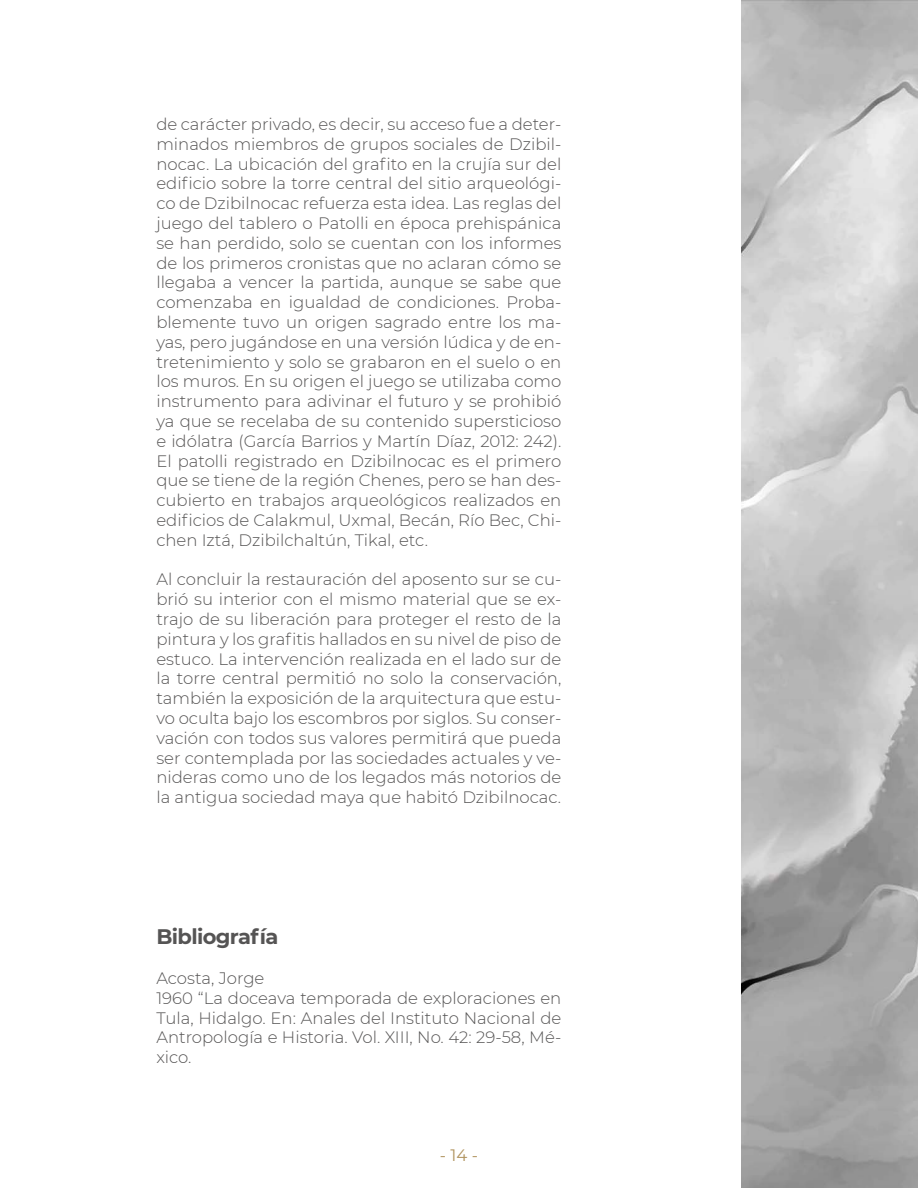
<style>
.page{position:relative;width:918px;height:1188px;background:#fff}
.page>*{position:absolute;margin:0;border:0;box-sizing:border-box;transform-origin:0 0}
.t1{font:700 21px "Montserrat";letter-spacing:-.03em;color:#555454}
.t2{font:16.5px/19.8px "Montserrat Light 2";color:#555454;text-align:justify}
.t3{font:300 16.5px/19.8px "Montserrat";color:#555454}
.t4{font:16.5px "Montserrat";color:#b0935e}
.s1{font-family:"Montserrat Light 2";font-weight:400}
</style>
<div class="page">
<img style="left:741px;top:0;width:177px;height:1188px">
<p class="t2" style="left:156px;top:114px;width:407px">de carácter privado, es decir, su acceso fue a deter&shy;minados miembros de grupos sociales de Dzibil-</p>
<p class="t3" style="left:156px;top:153px;width:407px">nocac. La ubicación del grafito en la crujía sur del edificio sobre la torre central del sitio arqueológi<span class="s1">-</span></p>
<p class="t2" style="left:156px;top:193px;width:407px">co de Dzibilnocac refuerza esta idea. Las reglas del juego del tablero o Patolli en época prehispánica se han perdido, solo se cuentan con los informes de los primeros cronistas que no aclaran cómo se llegaba a vencer la partida, aunque se sabe que comenzaba en igualdad de condiciones. Proba&shy;blemente tuvo un origen sagrado entre los ma&shy;yas, pero jugándose en una versión lúdica y de en&shy;tretenimiento y solo se grabaron en el suelo o en los muros. En su origen el juego se utilizaba como instrumento para adivinar el futuro y se prohibió ya que se recelaba de su contenido supersticioso e idólatra (García Barrios y Martín Díaz, 2012: 242).<br>El patolli registrado en Dzibilnocac es el primero que se tiene de la región Chenes, pero se han des&shy;cubierto en trabajos arqueológicos realizados en</p>
<p class="t3" style="left:156px;top:510px;width:407px">edificios de Calakmul, Uxmal, Becán, Río Bec, Chi<span class="s1">-</span></p>
<p class="t2" style="left:156px;top:529px;width:273px">chen Iztá, Dzibilchaltún, Tikal, etc.</p>
<p class="t2" style="left:156px;top:569px;width:406px">Al concluir la restauración del aposento sur se cu&shy;brió su interior con el mismo material que se ex&shy;trajo de su liberación para proteger el resto de la</p>
<p class="t3" style="left:156px;top:628px;width:407px">pintura y los grafitis hallados en su nivel de piso de</p>
<p class="t2" style="left:156px;top:648px;width:407px">estuco. La intervención realizada en el lado sur de la torre central permitió no solo la conservación, también la exposición de la arquitectura que estu&shy;vo oculta bajo los escombros por siglos. Su conser&shy;vación con todos sus valores permitirá que pueda ser contemplada por las sociedades actuales y ve&shy;nideras como uno de los legados más notorios de la antigua sociedad maya que habitó Dzibilnocac.</p>
<p class="t1" style="left:156px;top:922px;width:123px">Bibliografía</p>
<p class="t2" style="left:156px;top:968px;width:406px;text-align:left">Acosta, Jorge<br>1960 “La doceava temporada de exploraciones en Tula, Hidalgo. En: Anales del Instituto Nacional de Antropología e Historia. Vol. XIII, No. 42: 29-58, Mé&shy;xico.</p>
<p class="t4" style="left:440px;top:1144px;width:40px">- 14 -</p>
</div>
